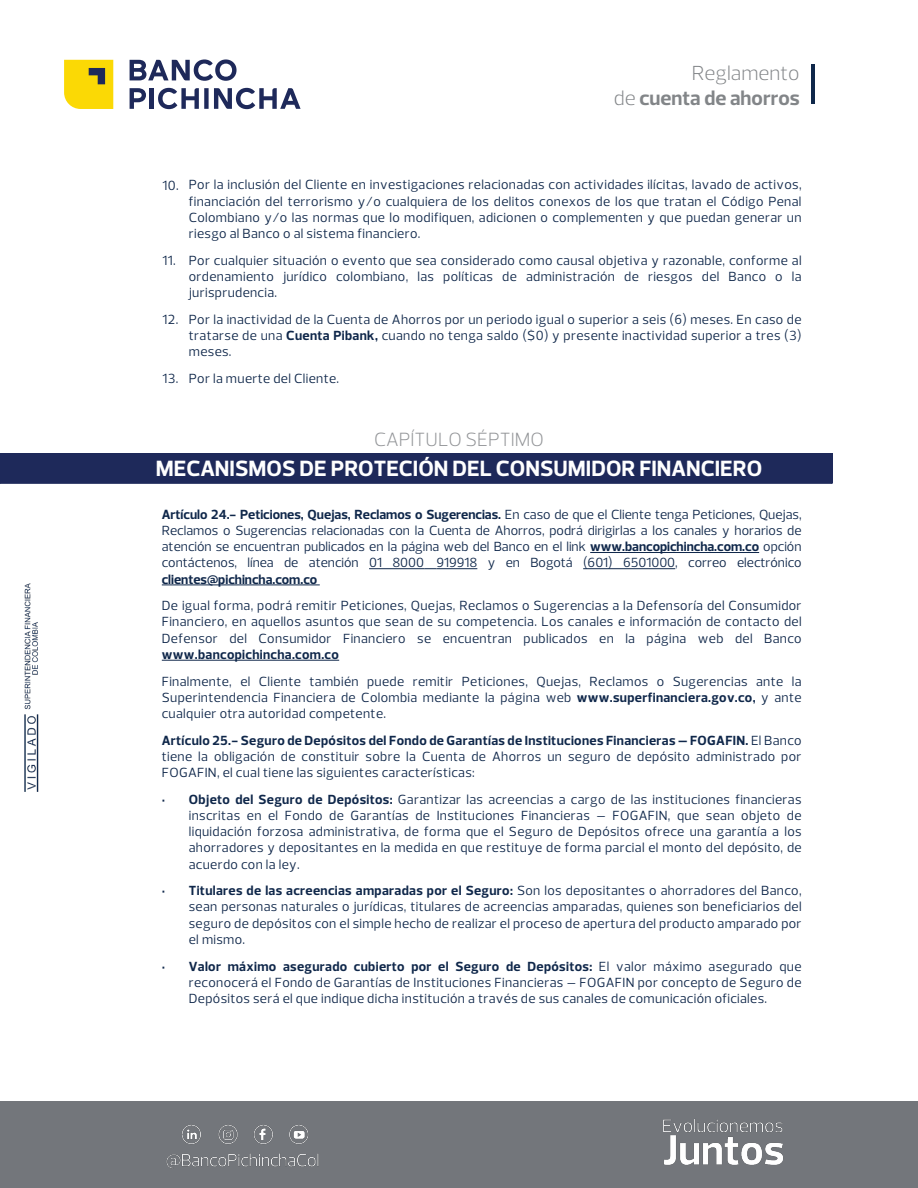
<style>
.page{position:relative;width:918px;height:1188px;background:#fff}
.page>*{position:absolute;margin:0;border:0;box-sizing:border-box;transform-origin:0 0}
.t1{font:700 22.5px "Prelo";color:#fff}
.t2{font:700 20.7px/24.9px "Prelo";color:#828588;text-align:right}
.t3{font:300 19.5px "Prelo";color:#939598}
.t4{font:13.5px/16.2px "Prelo";letter-spacing:.025em;color:#0f274a;text-align:justify}
.t5{font:700 13.5px "Prelo";letter-spacing:.01em;color:#0f274a}
.s1{font-weight:300}
.s2{font-weight:700}
</style>
<div class="page">
<div style="left:0;top:454px;width:832px;height:29px;background:#1e295a"></div>
<div style="left:0;top:453px;width:833px;height:31px;border:1px solid #1e2a5a"></div>
<hr style="left:590px;top:552px;width:169px;height:1px;background:#0f274a">
<hr style="left:369px;top:568px;width:55px;height:1px;background:#0f274a">
<svg style="left:424px;top:568px;width:12px;height:1px"></svg>
<hr style="left:436px;top:568px;width:41px;height:1px;background:#0f274a">
<hr style="left:583px;top:568px;width:92px;height:1px;background:#0f274a">
<hr style="left:162px;top:585px;width:158px;height:1px;background:#0f274a">
<hr style="left:162px;top:660px;width:177px;height:1px;background:#0f274a">
<svg style="left:64px;top:60px;width:49px;height:49px"></svg>
<svg style="left:130px;top:59px;width:107px;height:22px"></svg>
<hr style="left:150px;top:88px;width:4px;height:21px;background:#1e295a">
<svg style="left:130px;top:88px;width:16px;height:21px"></svg>
<svg style="left:158px;top:88px;width:143px;height:21px"></svg>
<hr style="left:811px;top:64px;width:4px;height:40px;background:#0f274a">
<div style="left:0;top:1102px;width:918px;height:86px;background:#73767b"></div>
<img style="left:663px;top:1119px;width:120px;height:46px">
<img style="left:166px;top:1125px;width:153px;height:43px">
<img style="left:24px;top:583px;width:15px;height:209px">
<h2 class="t2" style="left:614px;top:61px;width:187px"><span class="s1">Reglamento<br>de</span> cuenta de ahorros</h2>
<p class="t4" style="left:167px;top:177px;width:4px">.</p>
<p class="t4" style="left:189px;top:177px;width:614px">Por la inclusión del Cliente en investigaciones relacionadas con actividades ilícitas, lavado de activos, financiación del terrorismo y/o cualquiera de los delitos conexos de los que tratan el Código Penal Colombiano y/o las normas que lo modifiquen, adicionen o complementen y que puedan generar un riesgo al Banco o al sistema financiero.</p>
<p class="t4" style="left:189px;top:252px;width:614px;text-indent:-27px">2. Por cualquier situación o evento que sea considerado como causal objetiva y razonable, conforme al ordenamiento jurídico colombiano, las políticas de administración de riesgos del Banco o la jurisprudencia.</p>
<p class="t4" style="left:189px;top:311px;width:614px;text-indent:-27px">3. Por la inactividad de la Cuenta de Ahorros por un periodo igual o superior a seis (6) meses. En caso de tratarse de una <span class="s2">Cuenta Pibank,</span> cuando no tenga saldo ($0) y presente inactividad superior a tres (3) meses.</p>
<p class="t4" style="left:162px;top:370px;width:179px">4. Por la muerte del Cliente.</p>
<p class="t4" style="left:163px;top:177px;width:18px">10.</p>
<p class="t4" style="left:163px;top:253px;width:15px">11.</p>
<p class="t4" style="left:163px;top:311px;width:17px">12.</p>
<p class="t4" style="left:163px;top:371px;width:17px">13.</p>
<h3 class="t3" style="left:374px;top:428px;width:171px">CAPÍTULO SÉPTIMO</h3>
<h1 class="t1" style="left:156px;top:455px;width:608px">MECANISMOS DE PROTECIÓN DEL CONSUMIDOR FINANCIERO</h1>
<p class="t4" style="left:162px;top:506px;width:641px"><span class="s2">Artículo 24.- Peticiones, Quejas, Reclamos o Sugerencias.</span> En caso de que el Cliente tenga Peticiones, Quejas, Reclamos o Sugerencias relacionadas con la Cuenta de Ahorros, podrá dirigirlas a los canales y horarios de atención se encuentran publicados en la página web del Banco en el link <span class="s2">www.bancopichincha.com.co</span> opción contáctenos, línea de atención 01 8000 919918 y en Bogotá (601) 6501000, correo electrónico</p>
<p class="t5" style="left:162px;top:571px;width:157px">clientes@pichincha.com.co</p>
<p class="t4" style="left:162px;top:598px;width:641px">De igual forma, podrá remitir Peticiones, Quejas, Reclamos o Sugerencias a la Defensoría del Consumidor Financiero, en aquellos asuntos que sean de su competencia. Los canales e información de contacto del Defensor del Consumidor Financiero se encuentran publicados en la página web del Banco</p>
<p class="t5" style="left:162px;top:646px;width:179px">www.bancopichincha.com.co</p>
<p class="t4" style="left:162px;top:673px;width:641px">Finalmente, el Cliente también puede remitir Peticiones, Quejas, Reclamos o Sugerencias ante la Superintendencia Financiera de Colombia mediante la página web <span class="s2">www.superfinanciera.gov.co,</span> y ante cualquier otra autoridad competente.</p>
<p class="t4" style="left:162px;top:732px;width:641px"><span class="s2">Artículo 25.- Seguro de Depósitos del Fondo de Garantías de Instituciones Financieras – FOGAFIN.</span> El Banco tiene la obligación de constituir sobre la Cuenta de Ahorros un seguro de depósito administrado por FOGAFIN, el cual tiene las siguientes características:</p>
<p class="t4" style="left:189px;top:791px;width:614px;text-indent:-27px"><span class="s2">• Objeto del Seguro de Depósitos:</span> Garantizar las acreencias a cargo de las instituciones financieras inscritas en el Fondo de Garantías de Instituciones Financieras – FOGAFIN, que sean objeto de liquidación forzosa administrativa, de forma que el Seguro de Depósitos ofrece una garantía a los ahorradores y depositantes en la medida en que restituye de forma parcial el monto del depósito, de acuerdo con la ley.</p>
<p class="t4" style="left:189px;top:883px;width:614px;text-indent:-27px"><span class="s2">• Titulares de las acreencias amparadas por el Seguro:</span> Son los depositantes o ahorradores del Banco, sean personas naturales o jurídicas, titulares de acreencias amparadas, quienes son beneficiarios del seguro de depósitos con el simple hecho de realizar el proceso de apertura del producto amparado por el mismo.</p>
<p class="t4" style="left:189px;top:958px;width:614px;text-indent:-27px"><span class="s2">• Valor máximo asegurado cubierto por el Seguro de Depósitos:</span> El valor máximo asegurado que reconocerá el Fondo de Garantías de Instituciones Financieras – FOGAFIN por concepto de Seguro de Depósitos será el que indique dicha institución a través de sus canales de comunicación oficiales.</p>
</div>
